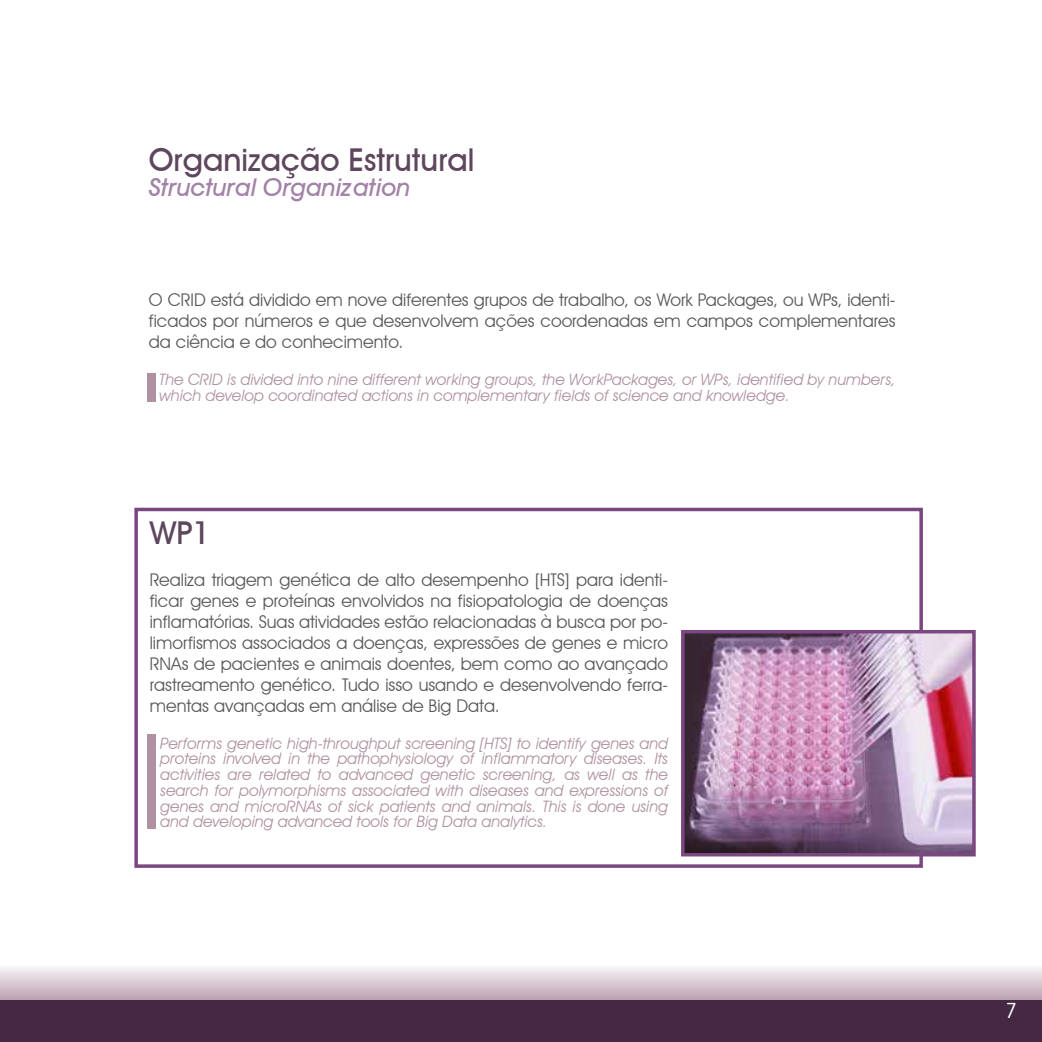
<style>
.page{position:relative;width:1042px;height:1042px;background:#fff}
.page>*{position:absolute;margin:0;border:0;box-sizing:border-box;transform-origin:0 0}
.t1{font:500 31.5px "Avant Garde IT Cby BT";color:#5e465c}
.t2{font:italic 500 24.5px "Avant Garde IT Cby BT";color:#a282a7}
.t3{font:21px "Avant Garde IT Cby BT";color:#fff}
.t4{font:17.5px/21px "Avant Garde IT Cby BT";color:#58595b;text-align:justify}
.t5{font:italic 15.75px/15.8px "Avant Garde IT Cby BT";color:#af91a1}
</style>
<div class="page">
<div style="left:0;top:999px;width:1042px;height:43px;background:#452944"></div>
<svg style="left:0;top:968px;width:1042px;height:32px;background:#d8c8d0"></svg>
<div style="left:147px;top:373px;width:9px;height:29px;background:#af91a1"></div>
<div style="left:147px;top:734px;width:9px;height:94px;background:#af91a1"></div>
<div style="left:134px;top:508px;width:789px;height:360px;border:4px solid #7a4781"></div>
<img style="left:686px;top:635px;width:284px;height:216px">
<div style="left:681px;top:630px;width:294px;height:226px;border:4px solid #7a4781"></div>
<h1 class="t1" style="left:149px;top:141px;width:327px">Organização Estrutural</h1>
<h2 class="t2" style="left:149px;top:172px;width:263px">Structural Organization</h2>
<p class="t4" style="left:149px;top:289px;width:748px">O CRID está dividido em nove diferentes grupos de trabalho, os Work Packages, ou WPs, identi&shy;ficados por números e que desenvolvem ações coordenadas em campos complementares da ciência e do conhecimento.</p>
<p class="t5" style="left:159px;top:371px;width:738px">The CRID is divided into nine different working groups, the WorkPackages, or WPs, identified by numbers, which develop coordinated actions in complementary fields of science and knowledge.</p>
<h1 class="t1" style="left:150px;top:513px;width:62px">WP1</h1>
<p class="t4" style="left:150px;top:569px;width:520px">Realiza triagem genética de alto desempenho [HTS] para identi&shy;ficar genes e proteínas envolvidos na fisiopatologia de doenças inflamatórias. Suas atividades estão relacionadas à busca por po&shy;limorfismos associados a doenças, expressões de genes e micro RNAs de pacientes e animais doentes, bem como ao avançado rastreamento genético. Tudo isso usando e desenvolvendo ferra&shy;mentas avançadas em análise de Big Data.</p>
<p class="t5" style="left:160px;top:735px;width:509px;text-align:justify">Performs genetic high-throughput screening [HTS] to identify genes and proteins involved in the pathophysiology of inflammatory diseases. Its activities are related to advanced genetic screening, as well as the search for polymorphisms associated with diseases and expressions of genes and microRNAs of sick patients and animals. This is done using and developing advanced tools for Big Data analytics.</p>
<p class="t3" style="left:1005px;top:997px;width:13px">7</p>
</div>
